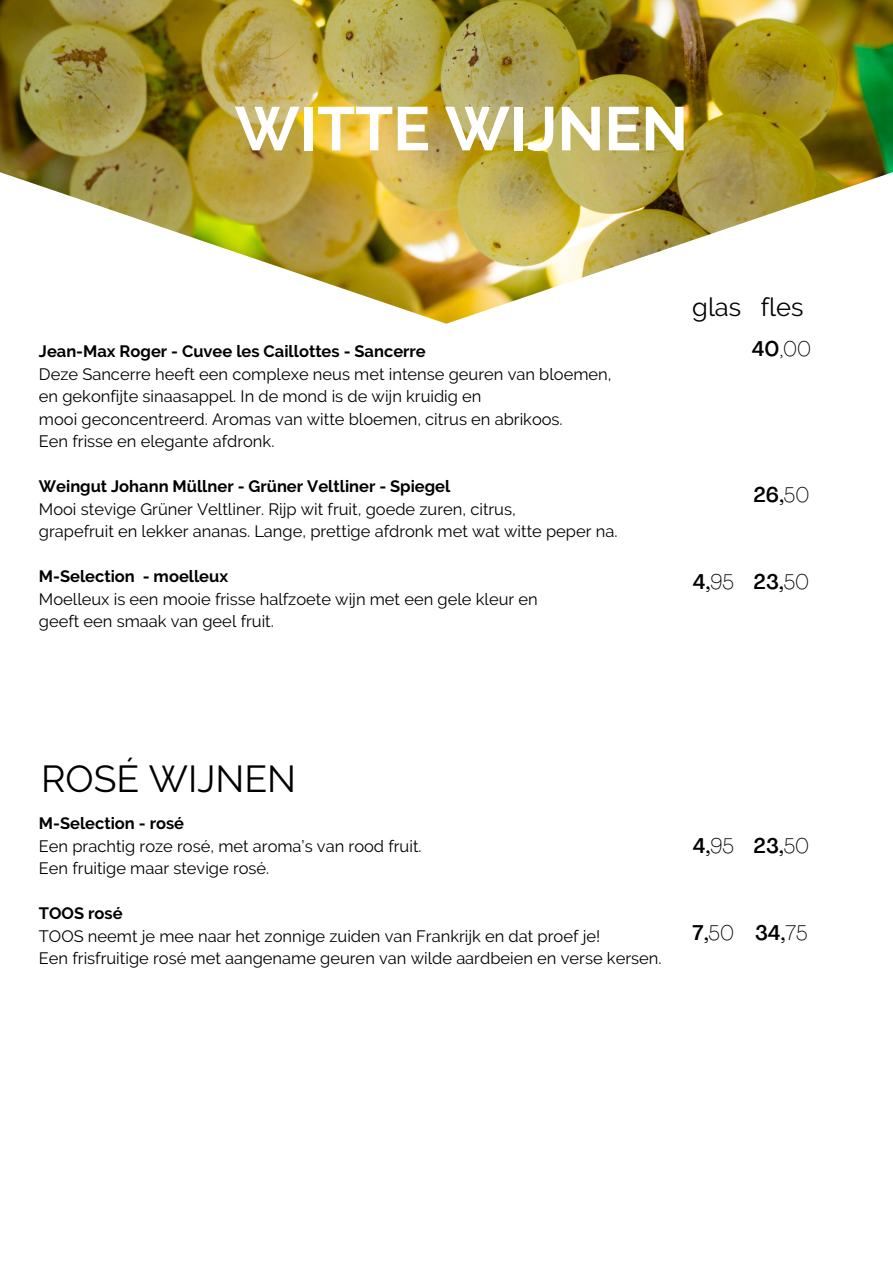
<style>
.page{position:relative;width:893px;height:1264px;background:#fff}
.page>*{position:absolute;margin:0;border:0;box-sizing:border-box;transform-origin:0 0}
.t1{font:700 61.5px "Raleway";color:#fff}
.t2{font:37.5px "Raleway";color:#000}
.t3{font:25.5px "Raleway";color:#000}
.t4{font:500 21px "Agrandir";color:#000}
.t5{font:100 21px "Agrandir";color:#000}
.t6{font:16.5px "Raleway";color:#000}
.t7{font:700 16.5px "Raleway";color:#000}
.s1{font-weight:500}
.s2{font-weight:100}
</style>
<div class="page">
<img style="left:0;top:0;width:892px;height:324px">
<p class="t1" style="left:212px;top:70px;width:455px">WITTE WIJNEN</p>
<p class="t1" style="left:235px;top:92px;width:455px">WITTE WIJNEN</p>
<p class="t7" style="left:39px;top:341px;width:388px">Jean-Max Roger - Cuvee les Caillottes - Sancerre</p>
<p class="t6" style="left:39px;top:364px;width:574px">Deze Sancerre heeft een complexe neus met intense geuren van bloemen,</p>
<p class="t6" style="left:39px;top:386px;width:444px">en gekonfijte sinaasappel. In de mond is de wijn kruidig en</p>
<p class="t6" style="left:39px;top:409px;width:525px">mooi geconcentreerd. Aromas van witte bloemen, citrus en abrikoos.</p>
<p class="t6" style="left:39px;top:431px;width:237px">Een frisse en elegante afdronk.</p>
<p class="t7" style="left:39px;top:476px;width:413px">Weingut Johann Müllner - Grüner Veltliner - Spiegel</p>
<p class="t6" style="left:39px;top:499px;width:478px">Mooi stevige Grüner Veltliner. Rijp wit fruit, goede zuren, citrus,</p>
<p class="t6" style="left:39px;top:521px;width:580px">grapefruit en lekker ananas. Lange, prettige afdronk met wat witte peper na.</p>
<p class="t7" style="left:39px;top:566px;width:191px">M-Selection - moelleux</p>
<p class="t6" style="left:39px;top:589px;width:500px">Moelleux is een mooie frisse halfzoete wijn met een gele kleur en</p>
<p class="t6" style="left:39px;top:611px;width:236px">geeft een smaak van geel fruit.</p>
<p class="t3" style="left:692px;top:292px;width:113px">glas fles</p>
<p class="t5" style="left:751px;top:340px;width:61px"><span class="s1">40</span>,00</p>
<p class="t4" style="left:753px;top:486px;width:58px">26,<span class="s2">50</span></p>
<p class="t4" style="left:692px;top:573px;width:43px">4,<span class="s2">95</span></p>
<p class="t4" style="left:753px;top:573px;width:57px">23,<span class="s2">50</span></p>
<p class="t2" style="left:41px;top:757px;width:256px">ROSÉ WIJNEN</p>
<p class="t7" style="left:39px;top:814px;width:147px">M-Selection - rosé</p>
<p class="t6" style="left:39px;top:836px;width:384px">Een prachtig roze rosé, met aroma’s van rood fruit.</p>
<p class="t6" style="left:39px;top:859px;width:232px">Een fruitige maar stevige rosé.</p>
<p class="t7" style="left:39px;top:903px;width:85px">TOOS rosé</p>
<p class="t6" style="left:39px;top:926px;width:562px">TOOS neemt je mee naar het zonnige zuiden van Frankrijk en dat proef je!</p>
<p class="t6" style="left:39px;top:948px;width:624px">Een frisfruitige rosé met aangename geuren van wilde aardbeien en verse kersen.</p>
<p class="t4" style="left:692px;top:836px;width:43px">4,<span class="s2">95</span></p>
<p class="t4" style="left:753px;top:836px;width:57px">23,<span class="s2">50</span></p>
<p class="t4" style="left:692px;top:924px;width:43px">7,<span class="s2">50</span></p>
<p class="t4" style="left:755px;top:924px;width:54px">34,<span class="s2">75</span></p>
</div>
